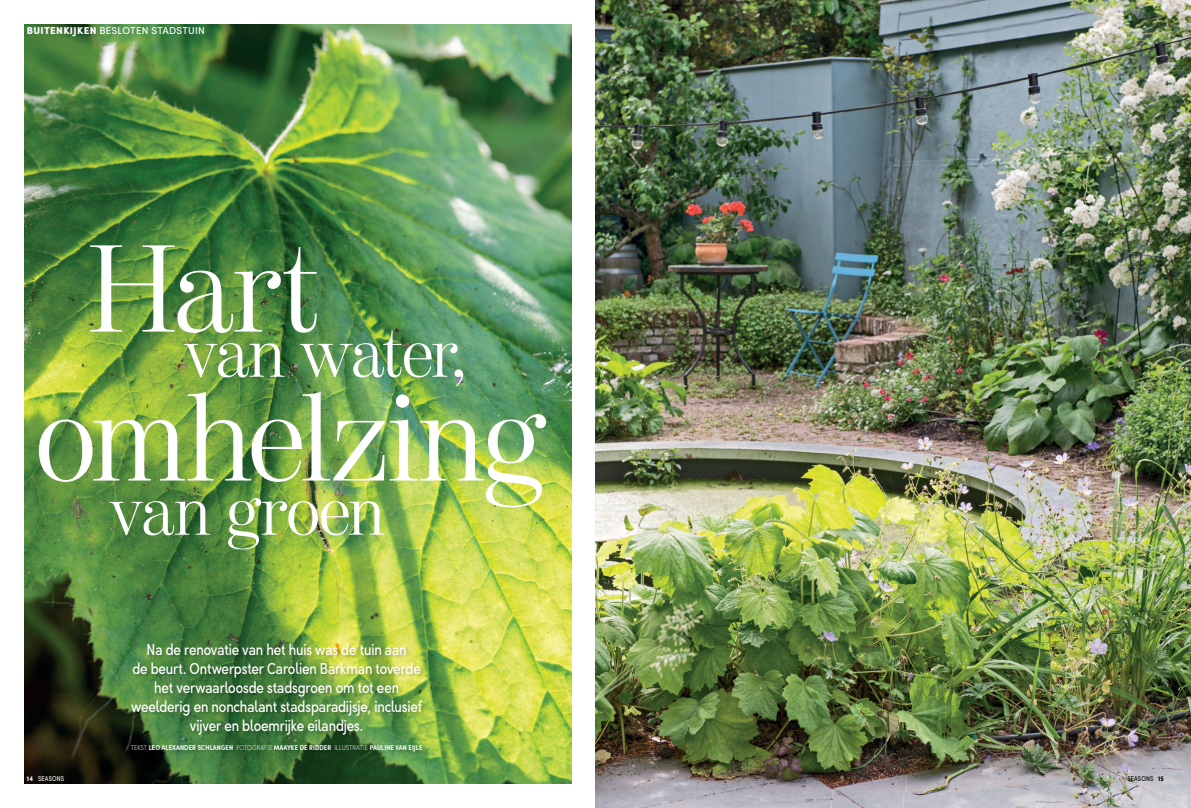
<style>
.page{position:relative;width:1191px;height:808px;background:#fff}
.page>*{position:absolute;margin:0;border:0;box-sizing:border-box;transform-origin:0 0}
.t1{font:300 123px "Moderno FB";letter-spacing:-.025em;color:#fff}
.t2{font:300 67.7px "Moderno FB";letter-spacing:-.035em;color:#fff}
.t3{font:condensed 16px/19px "Sofia Pro";letter-spacing:-.005em;color:#fff;text-align:center;scale:.95 1}
.t4{font:condensed 10px "Sofia Pro";letter-spacing:.02em;color:#fff;scale:1.15 1}
.t5{font:600 condensed 7px "Sofia Pro";letter-spacing:.01em;color:#fff}
.t6{font:condensed 7px "Sofia Pro";letter-spacing:.02em;color:#fff;scale:.95 1}
.t7{font:condensed 7px "Sofia Pro";letter-spacing:.02em;color:#000;scale:.95 1}
.s1{font-weight:700}
.s2{font-weight:200}
</style>
<div class="page">
<img style="left:24px;top:24px;width:547px;height:760px">
<img style="left:595px;top:0;width:596px;height:808px">
<div style="left:130px;top:642px;width:297px;height:114px;background:#000;opacity:.25"></div>
<p class="t4" style="left:27px;top:25px;width:156px"><span class="s1">BUITENKIJKEN</span> BESLOTEN STADSTUIN</p>
<h1 class="t1" style="left:89px;top:221px;width:233px">Hart</h1>
<h2 class="t2" style="left:183px;top:316px;width:284px">van water,</h2>
<h1 class="t1" style="left:35px;top:370px;width:510px">omhelzing</h1>
<h2 class="t2" style="left:109px;top:474px;width:277px">van groen</h2>
<p class="t3" style="left:131px;top:639px;width:308px">Na de renovatie van het huis was de tuin aan<br>de beurt. Ontwerpster Carolien Barkman toverde het verwaarloosde stadsgroen om tot een weelderig en nonchalant stadsparadijsje, inclusief vijver en bloemrijke eilandjes.</p>
<p class="t5" style="left:131px;top:743px;width:293px"><span class="s2">TEKST</span> LEO ALEXANDER SCHLANGEN <span class="s2">FOTOGRAFIE</span> MAAYKE DE RIDDER <span class="s2">ILLUSTRATIE</span> PAULINE VAN EIJLE</p>
<p class="t6" style="left:27px;top:774px;width:41px"><span class="s1">14</span> SEASONS</p>
<p class="t7" style="left:1127px;top:774px;width:40px">SEASONS <span class="s1">15</span></p>
</div>
